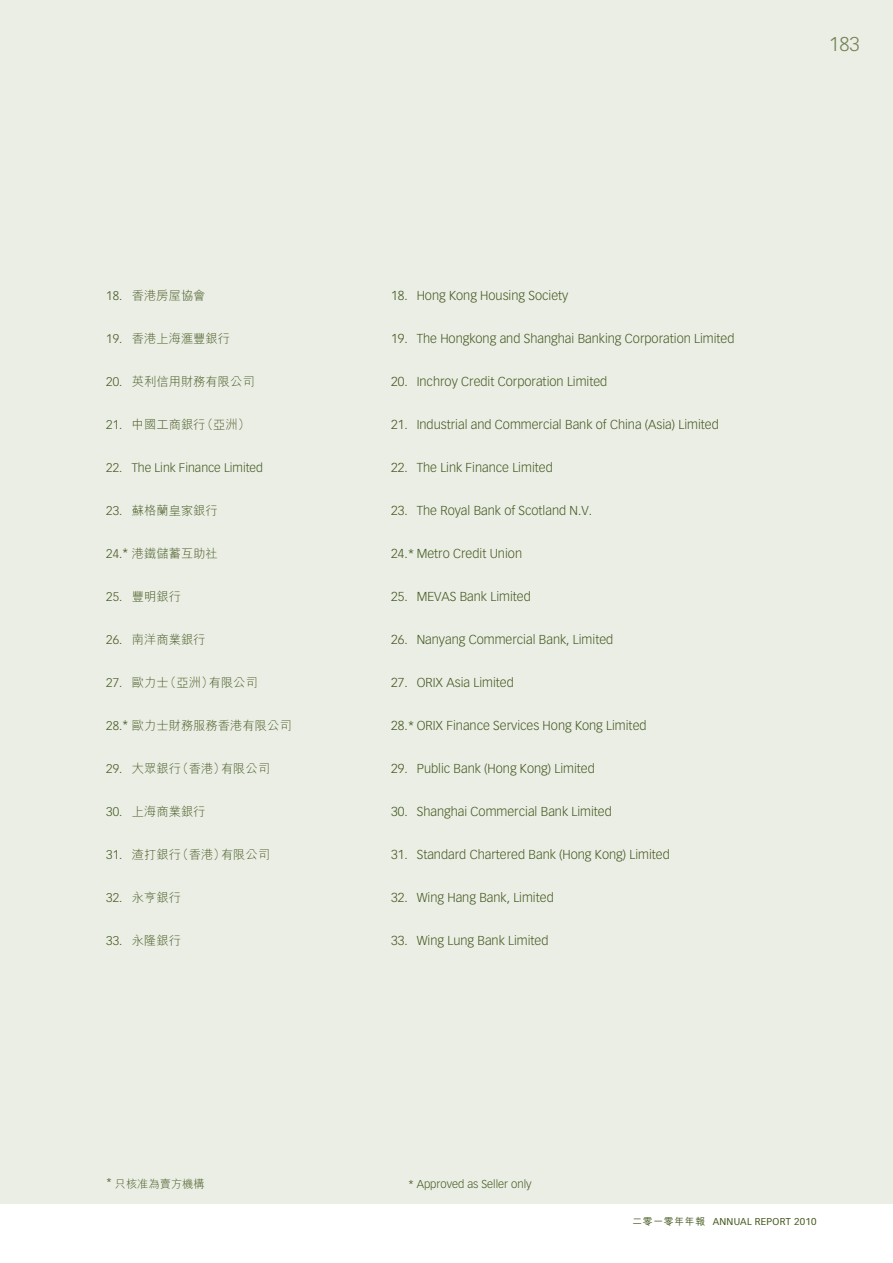
<style>
.page{position:relative;width:893px;height:1263px;background:#fff}
.page>*{position:absolute;margin:0;border:0;box-sizing:border-box;transform-origin:0 0}
.t1{font:300 19.5px "Vectora LH";color:#738353}
.t2{font:300 12.75px "Vectora LH";color:#44591f}
.t3{font:300 12.3px "M Hei HK";color:#44591f}
.t4{font:300 12.3px "Vectora LH";color:#44591f}
.t5{font:300 11.25px "Vectora LH";color:#44591f}
.t6{font:300 11.25px "M Hei HK";color:#44591f}
.t7{font:9.75px "Vectora LH";letter-spacing:.025em;color:#44591f}
.s1{font-family:"Vectora LH"}
.s2{font-family:"M Hei HK";font-weight:500}
</style>
<div class="page">
<div style="left:0;top:0;width:893px;height:1203px;background:#ebeee5"></div>
<p class="t3" style="left:106px;top:287px;width:101px"><span class="s1">18.</span> 香港房屋協會</p>
<p class="t3" style="left:106px;top:330px;width:125px"><span class="s1">19.</span> 香港上海滙豐銀行</p>
<p class="t3" style="left:106px;top:373px;width:150px"><span class="s1">20.</span> 英利信用財務有限公司</p>
<p class="t3" style="left:106px;top:416px;width:145px"><span class="s1">21.</span> 中國工商銀行（亞洲）</p>
<p class="t4" style="left:106px;top:461px;width:158px">22. The Link Finance Limited</p>
<p class="t3" style="left:106px;top:502px;width:113px"><span class="s1">23.</span> 蘇格蘭皇家銀行</p>
<p class="t3" style="left:106px;top:545px;width:113px"><span class="s1">24.*</span> 港鐵儲蓄互助社</p>
<p class="t3" style="left:106px;top:588px;width:76px"><span class="s1">25.</span> 豐明銀行</p>
<p class="t3" style="left:106px;top:631px;width:101px"><span class="s1">26.</span> 南洋商業銀行</p>
<p class="t3" style="left:106px;top:674px;width:153px"><span class="s1">27.</span> 歐力士（亞洲）有限公司</p>
<p class="t3" style="left:106px;top:717px;width:187px"><span class="s1">28.*</span> 歐力士財務服務香港有限公司</p>
<p class="t3" style="left:106px;top:760px;width:165px"><span class="s1">29.</span> 大眾銀行（香港）有限公司</p>
<p class="t3" style="left:106px;top:803px;width:101px"><span class="s1">30.</span> 上海商業銀行</p>
<p class="t3" style="left:106px;top:846px;width:165px"><span class="s1">31.</span> 渣打銀行（香港）有限公司</p>
<p class="t3" style="left:106px;top:889px;width:76px"><span class="s1">32.</span> 永亨銀行</p>
<p class="t3" style="left:106px;top:932px;width:76px"><span class="s1">33.</span> 永隆銀行</p>
<p class="t6" style="left:106px;top:1176px;width:100px"><span class="s1">*</span> 只核准為賣方機構</p>
<h1 class="t1" style="left:829px;top:33px;width:32px">183</h1>
<p class="t2" style="left:391px;top:288px;width:179px">18. Hong Kong Housing Society</p>
<p class="t2" style="left:391px;top:331px;width:345px">19. The Hongkong and Shanghai Banking Corporation Limited</p>
<p class="t2" style="left:391px;top:374px;width:218px">20. Inchroy Credit Corporation Limited</p>
<p class="t2" style="left:391px;top:417px;width:329px">21. Industrial and Commercial Bank of China (Asia) Limited</p>
<p class="t2" style="left:391px;top:460px;width:163px">22. The Link Finance Limited</p>
<p class="t2" style="left:391px;top:503px;width:202px">23. The Royal Bank of Scotland N.V.</p>
<p class="t2" style="left:391px;top:546px;width:132px">24.* Metro Credit Union</p>
<p class="t2" style="left:391px;top:589px;width:141px">25. MEVAS Bank Limited</p>
<p class="t2" style="left:391px;top:632px;width:224px">26. Nanyang Commercial Bank, Limited</p>
<p class="t2" style="left:391px;top:675px;width:124px">27. ORIX Asia Limited</p>
<p class="t2" style="left:391px;top:718px;width:257px">28.* ORIX Finance Services Hong Kong Limited</p>
<p class="t2" style="left:391px;top:761px;width:205px">29. Public Bank (Hong Kong) Limited</p>
<p class="t2" style="left:391px;top:804px;width:222px">30. Shanghai Commercial Bank Limited</p>
<p class="t2" style="left:391px;top:847px;width:280px">31. Standard Chartered Bank (Hong Kong) Limited</p>
<p class="t2" style="left:391px;top:890px;width:164px">32. Wing Hang Bank, Limited</p>
<p class="t2" style="left:391px;top:933px;width:159px">33. Wing Lung Bank Limited</p>
<p class="t5" style="left:408px;top:1177px;width:125px">* Approved as Seller only</p>
<p class="t7" style="left:632px;top:1215px;width:185px"><span class="s2">二零一零年年報</span> ANNUAL REPORT 2010</p>
</div>
